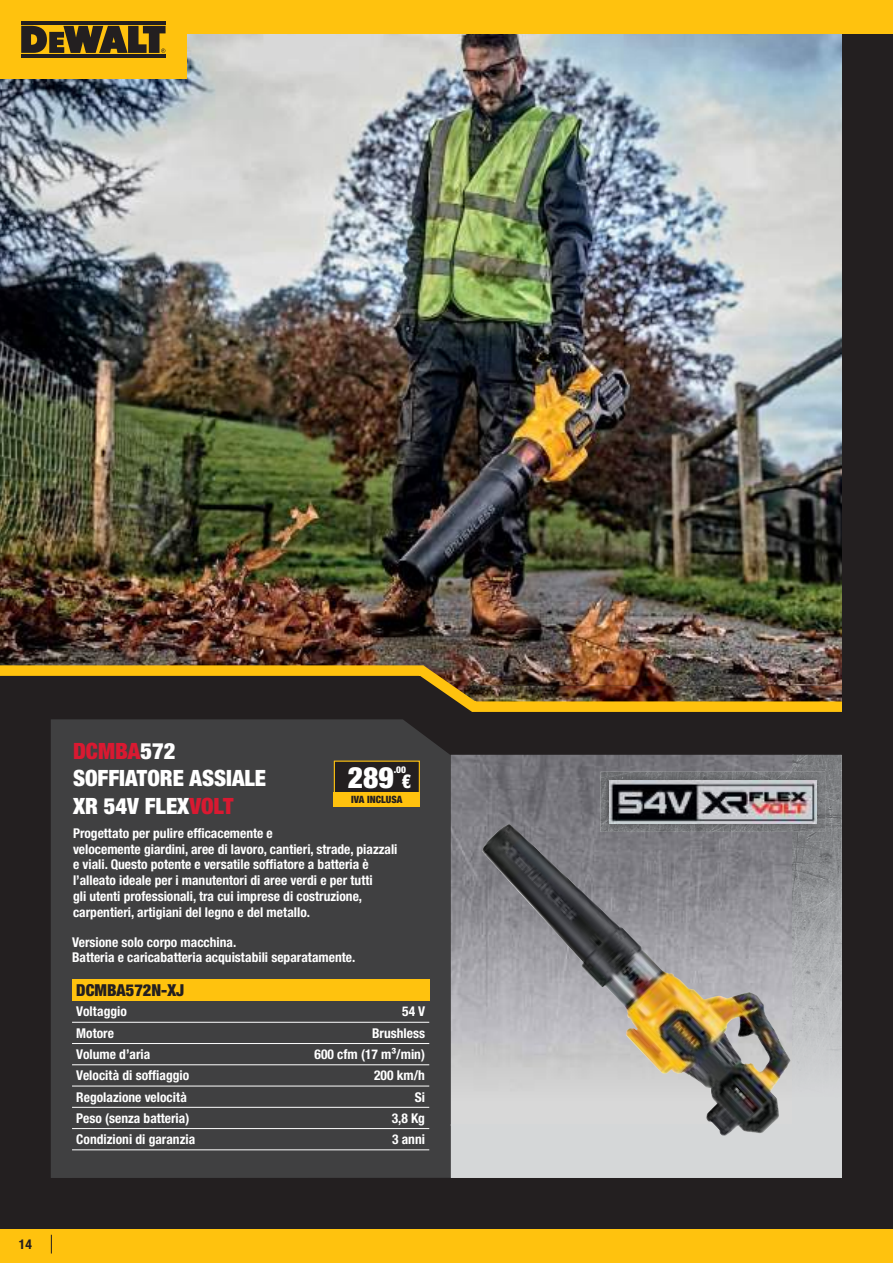
<style>
.page{position:relative;width:893px;height:1263px;background:#fff}
.page>*{position:absolute;margin:0;border:0;box-sizing:border-box;transform-origin:0 0}
.t1{font:900 condensed 29.55px "Helvetica Neue LTW1 G";color:#fff}
.t2{font:900 condensed 22.5px/27.3px "Helvetica Neue LTW1 G";color:#fff}
.t3{font:900 condensed 19.05px "Helvetica Neue LTW1 G";color:#fff}
.t4{font:900 condensed 16.5px "Helvetica Neue LTW1 G";color:#231f20}
.t5{font:700 condensed 13.5px/15.8px "Helvetica Neue LTW1 G";color:#fff}
.t6{font:700 condensed 13.5px "Helvetica Neue LTW1 G";color:#231f20}
.t7{font:900 condensed 10.05px "Helvetica Neue LTW1 G";color:#231f20}
.t8{font:900 condensed 9.45px "Helvetica Neue LTW1 G";color:#fff}
.s1{color:#d91931}
</style>
<div class="page">
<div style="left:0;top:34px;width:893px;height:1195px;background:#231f20"></div>
<img style="left:0;top:34px;width:842px;height:626px">
<img style="left:451px;top:754px;width:391px;height:1px">
<div style="left:51px;top:721px;width:400px;height:457px;background:#404041"></div>
<img style="left:451px;top:755px;width:391px;height:423px">
<img style="left:451px;top:1177px;width:389px;height:1px">
<img style="left:0;top:660px;width:842px;height:61px">
<div style="left:72px;top:980px;width:357px;height:21px;background:#ffc20e"></div>
<hr style="left:72px;top:1022px;width:357px;height:1px;background:#fff">
<hr style="left:72px;top:1043px;width:357px;height:1px;background:#fff">
<hr style="left:72px;top:1064px;width:357px;height:1px;background:#fff">
<hr style="left:72px;top:1085px;width:357px;height:1px;background:#fff">
<hr style="left:72px;top:1107px;width:357px;height:1px;background:#fff">
<hr style="left:72px;top:1128px;width:357px;height:1px;background:#fff">
<hr style="left:72px;top:1149px;width:357px;height:1px;background:#fff">
<img style="left:482px;top:825px;width:309px;height:311px">
<img style="left:600px;top:772px;width:225px;height:60px">
<img style="left:609px;top:780px;width:207px;height:43px">
<div style="left:0;top:0;width:893px;height:34px;background:#ffc20e"></div>
<div style="left:0;top:0;width:187px;height:79px;background:#ffc20e"></div>
<hr style="left:21px;top:21px;width:145px;height:4px;background:#231f20">
<hr style="left:21px;top:54px;width:145px;height:4px;background:#231f20">
<svg style="left:21px;top:26px;width:145px;height:27px"></svg>
<div style="left:0;top:1229px;width:893px;height:34px;background:#ffc20e"></div>
<svg style="left:51px;top:1235px;width:1px;height:18px"></svg>
<svg style="left:333px;top:760px;width:88px;height:35px"></svg>
<div style="left:334px;top:792px;width:86px;height:15px;background:#ffc20e"></div>
<p class="t6" style="left:19px;top:1240px;width:14px">14</p>
<h2 class="t2" style="left:73px;top:740px;width:195px"><span class="s1">DCMBA</span>572<br>SOFFIATORE ASSIALE<br>XR 54V FLEX<span class="s1">VOLT</span></h2>
<p class="t5" style="left:73px;top:827px;width:326px">Progettato per pulire efficacemente e<br>velocemente giardini, aree di lavoro, cantieri, strade, piazzali e viali. Questo potente e versatile soffiatore a batteria è l’alleato ideale per i manutentori di aree verdi e per tutti<br>gli utenti professionali, tra cui imprese di costruzione, carpentieri, artigiani del legno e del metallo.</p>
<h1 class="t1" style="left:348px;top:766px;width:48px">289</h1>
<p class="t8" style="left:394px;top:766px;width:14px">.00</p>
<p class="t7" style="left:351px;top:796px;width:53px">IVA INCLUSA</p>
<h3 class="t3" style="left:402px;top:774px;width:11px">€</h3>
<p class="t5" style="left:72px;top:937px;width:285px;line-height:14.2px">Versione solo corpo macchina.<br>Batteria e caricabatteria acquistabili separatamente.</p>
<p class="t4" style="left:76px;top:984px;width:109px">DCMBA572N-XJ</p>
<p class="t5" style="left:76px;top:1005px;width:52px">Voltaggio</p>
<p class="t5" style="left:402px;top:1005px;width:24px">54 V</p>
<p class="t5" style="left:76px;top:1026px;width:39px">Motore</p>
<p class="t5" style="left:372px;top:1026px;width:54px">Brushless</p>
<p class="t5" style="left:76px;top:1048px;width:75px">Volume d’aria</p>
<p class="t5" style="left:315px;top:1048px;width:112px">600 cfm (17 m³/min)</p>
<p class="t5" style="left:76px;top:1069px;width:115px">Velocità di soffiaggio</p>
<p class="t5" style="left:374px;top:1069px;width:52px">200 km/h</p>
<p class="t5" style="left:76px;top:1090px;width:112px">Regolazione velocità</p>
<p class="t5" style="left:415px;top:1090px;width:12px">Si</p>
<p class="t5" style="left:76px;top:1112px;width:115px">Peso (senza batteria)</p>
<p class="t5" style="left:392px;top:1112px;width:35px">3,8 Kg</p>
<p class="t5" style="left:76px;top:1133px;width:120px">Condizioni di garanzia</p>
<p class="t5" style="left:392px;top:1133px;width:34px">3 anni</p>
</div>
